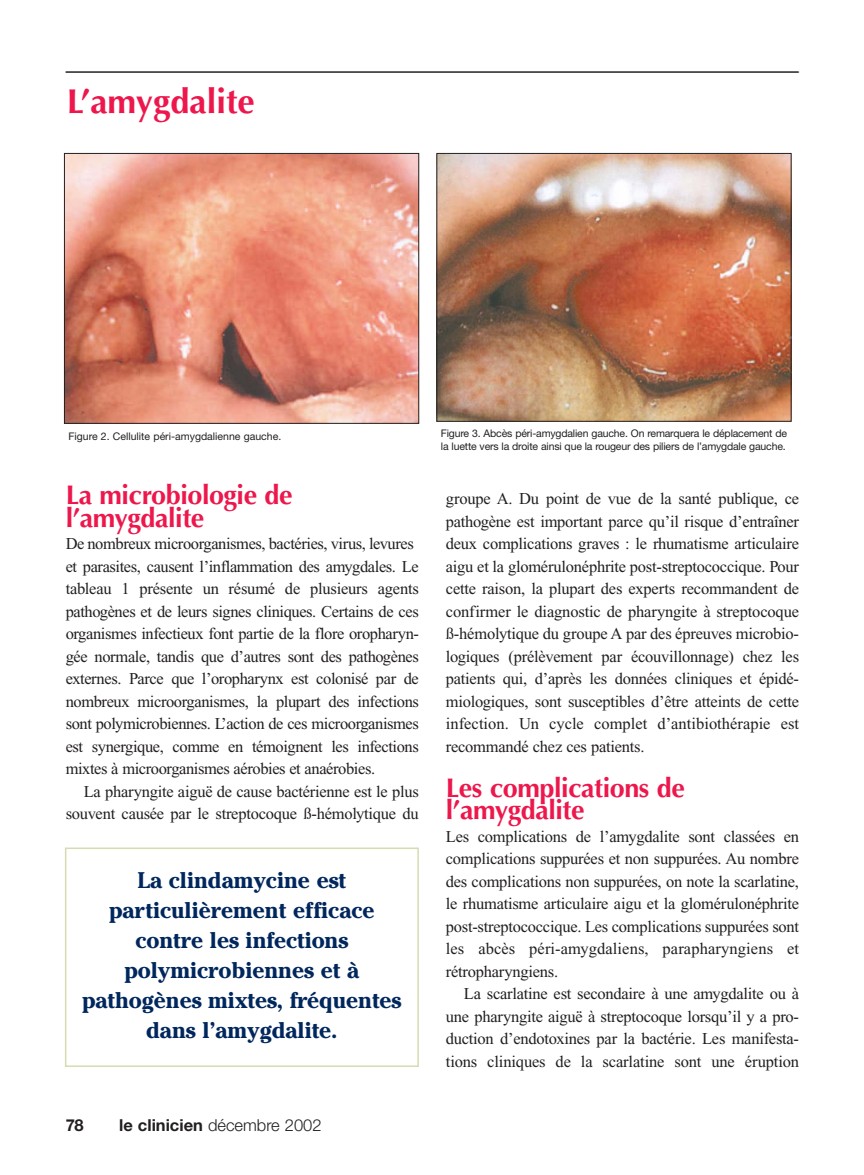
<style>
.page{position:relative;width:864px;height:1175px;background:#fff}
.page>*{position:absolute;margin:0;border:0;box-sizing:border-box;transform-origin:0 0}
.t1{font:700 34.5px "Optima";color:#ed174c}
.t2{font:700 27px/22.5px "Optima";letter-spacing:-.015em;color:#ed174c}
.t3{font:700 22.5px/30px "Cheltenham";letter-spacing:-.005em;color:#00275d;text-align:center}
.t4{font:16.5px/22.5px "Times New Roman";letter-spacing:-.025em;color:#231f20;text-align:justify}
.t5{font:300 16.5px "Helvetica Neue";color:#231f20}
.t6{font:700 16.5px "Helvetica Neue";color:#231f20}
.t7{font:10.5px/13.5px "Helvetica Neue";letter-spacing:-.015em;color:#231f20}
.s1{font-weight:700}
</style>
<div class="page">
<hr style="left:66px;top:72px;width:733px;height:1px;background:#231f20">
<img style="left:66px;top:155px;width:351px;height:267px">
<div style="left:64px;top:153px;width:355px;height:271px;border:1px solid #231f20"></div>
<img style="left:438px;top:155px;width:352px;height:265px">
<div style="left:436px;top:153px;width:356px;height:269px;border:1px solid #231f20"></div>
<div style="left:65px;top:847px;width:354px;height:219px;border:2px solid #d8dbaf"></div>
<h1 class="t1" style="left:67px;top:87px;width:190px">L’amygdalite</h1>
<p class="t7" style="left:69px;top:430px;width:214px">Figure 2. Cellulite péri-amygdalienne gauche.</p>
<p class="t7" style="left:441px;top:427px;width:348px">Figure 3. Abcès péri-amygdalien gauche. On remarquera le déplacement de la luette vers la droite ainsi que la rougeur des piliers de l’amygdale gauche.</p>
<h2 class="t2" style="left:66px;top:486px;width:228px">La microbiologie de l’amygdalite</h2>
<p class="t4" style="left:66px;top:534px;width:355px;text-align:left">De nombreux microorganismes, bactéries, virus, levures et parasites, causent l’inflammation des amygdales. Le tableau 1 présente un résumé de plusieurs agents pathogènes et de leurs signes cliniques. Certains de ces organismes infectieux font partie de la flore oropharyn&shy;gée normale, tandis que d’autres sont des pathogènes externes. Parce que l’oropharynx est colonisé par de nombreux microorganismes, la plupart des infections sont polymicrobiennes. L’action de ces microorganismes est synergique, comme en témoignent les infections mixtes à microorganismes aérobies et anaérobies.</p>
<p class="t4" style="left:66px;top:781px;width:355px;text-align:right">La pharyngite aiguë de cause bactérienne est le plus souvent causée par le streptocoque ß-hémolytique du</p>
<h3 class="t3" style="left:82px;top:867px;width:321px">La clindamycine est particulièrement efficace contre les infections polymicrobiennes et à pathogènes mixtes, fréquentes dans l’amygdalite.</h3>
<p class="t6" style="left:66px;top:1119px;width:19px">78</p>
<p class="t5" style="left:119px;top:1119px;width:204px"><span class="s1">le clinicien</span> décembre 2002</p>
<p class="t4" style="left:446px;top:489px;width:355px">groupe A. Du point de vue de la santé publique, ce pathogène est important parce qu’il risque d’entraîner deux complications graves : le rhumatisme articulaire aigu et la glomérulonéphrite post-streptococcique. Pour cette raison, la plupart des experts recommandent de confirmer le diagnostic de pharyngite à streptocoque ß-hémolytique du groupe A par des épreuves microbio&shy;logiques (prélèvement par écouvillonnage) chez les patients qui, d’après les données cliniques et épidé&shy;miologiques, sont susceptibles d’être atteints de cette infection. Un cycle complet d’antibiothérapie est recommandé chez ces patients.</p>
<h2 class="t2" style="left:446px;top:779px;width:240px">Les complications de l’amygdalite</h2>
<p class="t4" style="left:446px;top:826px;width:355px">Les complications de l’amygdalite sont classées en complications suppurées et non suppurées. Au nombre des complications non suppurées, on note la scarlatine, le rhumatisme articulaire aigu et la glomérulonéphrite post-streptococcique. Les complications suppurées sont les abcès péri-amygdaliens, parapharyngiens et rétropharyngiens.</p>
<p class="t4" style="left:446px;top:984px;width:355px;text-indent:18px">La scarlatine est secondaire à une amygdalite ou à une pharyngite aiguë à streptocoque lorsqu’il y a pro&shy;duction d’endotoxines par la bactérie. Les manifesta&shy;tions cliniques de la scarlatine sont une éruption</p>
</div>
